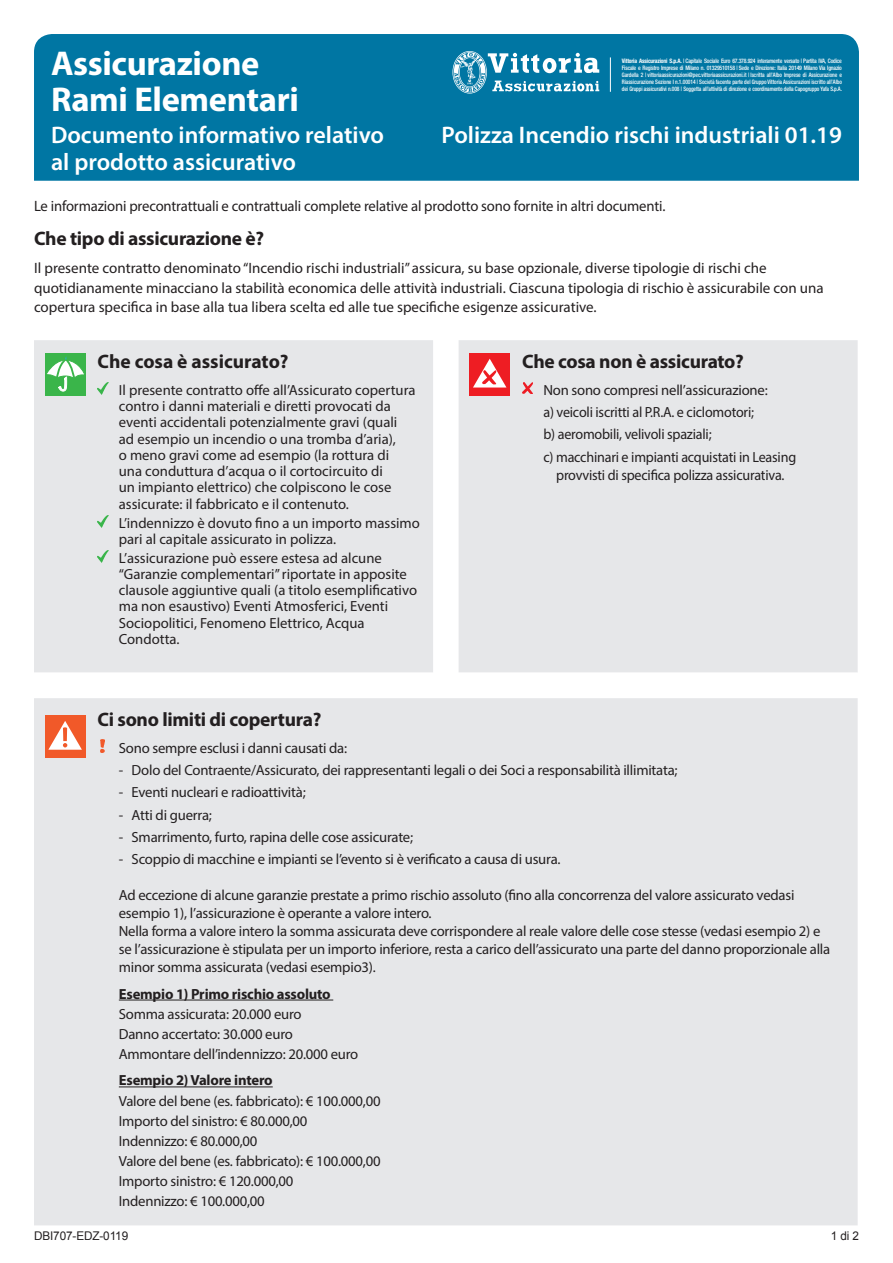
<style>
.page{position:relative;width:893px;height:1263px;background:#fff}
.page>*{position:absolute;margin:0;border:0;box-sizing:border-box;transform-origin:0 0}
.t1{font:700 34.5px/36px "Myriad Pro";letter-spacing:-.01em;color:#fff}
.t2{font:600 24px/27px "Myriad Pro";color:#fff}
.t3{font:700 19.5px "Myriad Pro";letter-spacing:-.015em;color:#231f20}
.t4{font:15px/19.5px "Myriad Pro";color:#231f20}
.t5{font:14.7px/16.2px "Myriad Pro";letter-spacing:-.015em;color:#231f20}
.t6{font:700 14.7px "Myriad Pro";letter-spacing:-.015em;color:#231f20}
.t7{font:14.7px "Myriad Pro";letter-spacing:-.015em;color:#231f20;scale:.96 1}
.t8{font:12px "Arial";letter-spacing:-.01em;color:#231f20}
.t9{font:500 condensed 6.15px/7.1px "Helvetica Neue";letter-spacing:-.02em;color:#fff;text-align:justify;scale:.94 1}
.s1{font-family:"Helvetica Neue LT Std";font-weight:700}
</style>
<div class="page">
<div style="left:34px;top:34px;width:825px;height:147px;background:#0076a3"></div>
<svg style="left:452px;top:51px;width:147px;height:43px"></svg>
<hr style="left:610px;top:57px;width:1px;height:35px;background:#fff">
<div style="left:34px;top:340px;width:824px;height:885px;background:#e6e7e9"></div>
<svg style="left:34px;top:673px;width:824px;height:25px"></svg>
<div style="left:45px;top:353px;width:41px;height:43px;background:#3ab54a"></div>
<svg style="left:47px;top:356px;width:37px;height:35px"></svg>
<svg style="left:98px;top:383px;width:10px;height:12px"></svg>
<svg style="left:98px;top:516px;width:10px;height:11px"></svg>
<svg style="left:98px;top:551px;width:10px;height:11px"></svg>
<div style="left:469px;top:353px;width:41px;height:43px;background:#ee1d23"></div>
<svg style="left:473px;top:359px;width:33px;height:28px"></svg>
<svg style="left:522px;top:383px;width:11px;height:11px"></svg>
<div style="left:45px;top:715px;width:41px;height:43px;background:#f15929"></div>
<svg style="left:48px;top:721px;width:34px;height:29px"></svg>
<hr style="left:119px;top:1000px;width:214px;height:1px;background:#231f20">
<hr style="left:119px;top:1086px;width:154px;height:1px;background:#231f20">
<img style="left:101px;top:739px;width:3px;height:14px">
<h1 class="t1" style="left:51px;top:44px;width:249px">Assicurazione<br>Rami Elementari</h1>
<h2 class="t2" style="left:51px;top:121px;width:335px">Documento informativo relativo al prodotto assicurativo</h2>
<p class="t9" style="left:622px;top:57px;width:236px"><span class="s1">Vittoria Assicurazioni S.p.A.</span> | Capitale Sociale Euro 67.378.924 interamente versato | Partita IVA, Codice Fiscale e Registro Imprese di Milano n. 01329510158 | Sede e Direzione: Italia 20149 Milano Via Ignazio Gardella 2 | vittoriaassicurazioni@pec.vittoriaassicurazioni.it | Iscritta all’Albo Imprese di Assicurazione e Riassicurazione Sezione I n.1.00014 | Società facente parte del Gruppo Vittoria Assicurazioni iscritto all’Albo dei Gruppi assicurativi n.008 | Soggetta all’attività di direzione e coordinamento della Capogruppo Yafa S.p.A.</p>
<h2 class="t2" style="left:442px;top:121px;width:402px">Polizza Incendio rischi industriali 01.19</h2>
<p class="t4" style="left:34px;top:196px;width:633px">Le informazioni precontrattuali e contrattuali complete relative al prodotto sono fornite in altri documenti.</p>
<h3 class="t3" style="left:34px;top:226px;width:232px">Che tipo di assicurazione è?</h3>
<p class="t4" style="left:34px;top:258px;width:791px">Il presente contratto denominato “Incendio rischi industriali” assicura, su base opzionale, diverse tipologie di rischi che quotidianamente minacciano la stabilità economica delle attività industriali. Ciascuna tipologia di rischio è assicurabile con una copertura specifica in base alla tua libera scelta ed alle tue specifiche esigenze assicurative.</p>
<h3 class="t3" style="left:98px;top:348px;width:193px">Che cosa è assicurato?</h3>
<p class="t5" style="left:119px;top:382px;width:298px">Il presente contratto offe all’Assicurato copertura contro i danni materiali e diretti provocati da eventi accidentali potenzialmente gravi (quali ad esempio un incendio o una tromba d’aria),<br>o meno gravi come ad esempio (la rottura di una conduttura d’acqua o il cortocircuito di<br>un impianto elettrico) che colpiscono le cose assicurate: il fabbricato e il contenuto.</p>
<p class="t5" style="left:119px;top:514px;width:303px">L’indennizzo è dovuto fino a un importo massimo pari al capitale assicurato in polizza.</p>
<p class="t5" style="left:119px;top:549px;width:300px">L’assicurazione può essere estesa ad alcune “Garanzie complementari” riportate in apposite clausole aggiuntive quali (a titolo esemplificativo ma non esaustivo) Eventi Atmosferici, Eventi Sociopolitici, Fenomeno Elettrico, Acqua Condotta.</p>
<h3 class="t3" style="left:522px;top:348px;width:223px">Che cosa non è assicurato?</h3>
<p class="t5" style="left:543px;top:379px;width:254px;line-height:22.2px">Non sono compresi nell’assicurazione:<br>a) veicoli iscritti al P.R.A. e ciclomotori;<br>b) aeromobili, velivoli spaziali;<br>c) macchinari e impianti acquistati in Leasing</p>
<p class="t7" style="left:556px;top:466px;width:239px">provvisti di specifica polizza assicurativa.</p>
<h3 class="t3" style="left:98px;top:706px;width:225px">Ci sono limiti di copertura?</h3>
<p class="t5" style="left:119px;top:739px;width:230px">Sono sempre esclusi i danni causati da:</p>
<p class="t5" style="left:119px;top:762px;width:560px">- Dolo del Contraente/Assicurato, dei rappresentanti legali o dei Soci a responsabilità illimitata;</p>
<p class="t5" style="left:119px;top:784px;width:188px">- Eventi nucleari e radioattività;</p>
<p class="t5" style="left:119px;top:806px;width:95px">- Atti di guerra;</p>
<p class="t5" style="left:119px;top:828px;width:296px">- Smarrimento, furto, rapina delle cose assicurate;</p>
<p class="t5" style="left:119px;top:851px;width:443px">- Scoppio di macchine e impianti se l’evento si è verificato a causa di usura.</p>
<p class="t5" style="left:119px;top:886px;width:713px;line-height:18px">Ad eccezione di alcune garanzie prestate a primo rischio assoluto (fino alla concorrenza del valore assicurato vedasi esempio 1), l’assicurazione è operante a valore intero.<br>Nella forma a valore intero la somma assicurata deve corrispondere al reale valore delle cose stesse (vedasi esempio 2) e se l’assicurazione è stipulata per un importo inferiore, resta a carico dell’assicurato una parte del danno proporzionale alla minor somma assicurata (vedasi esempio3).</p>
<p class="t6" style="left:119px;top:984px;width:213px">Esempio 1) Primo rischio assoluto</p>
<p class="t5" style="left:119px;top:1003px;width:241px;line-height:20.1px">Somma assicurata: 20.000 euro<br>Danno accertato: 30.000 euro<br>Ammontare dell’indennizzo: 20.000 euro</p>
<p class="t6" style="left:119px;top:1071px;width:155px">Esempio 2) Valore intero</p>
<p class="t5" style="left:119px;top:1090px;width:263px;line-height:20.1px">Valore del bene (es. fabbricato): € 100.000,00<br>Importo del sinistro: € 80.000,00<br>Indennizzo: € 80.000,00<br>Valore del bene (es. fabbricato): € 100.000,00<br>Importo sinistro: € 120.000,00<br>Indennizzo: € 100.000,00</p>
<p class="t8" style="left:34px;top:1228px;width:96px">DBI707-EDZ-0119</p>
<p class="t8" style="left:831px;top:1228px;width:30px">1 di 2</p>
</div>
